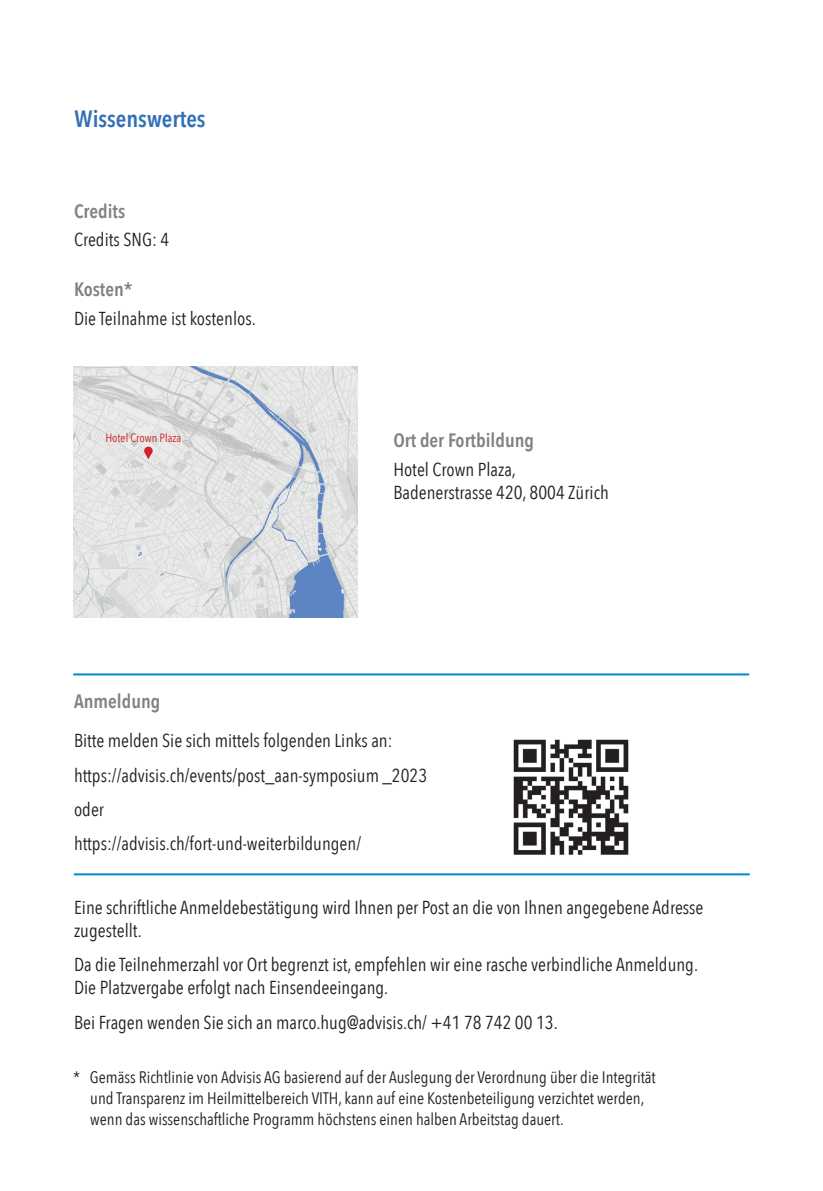
<style>
.page{position:relative;width:823px;height:1191px;background:#fff}
.page>*{position:absolute;margin:0;border:0;box-sizing:border-box;transform-origin:0 0}
.t1{font:600 23.6px "Avenir Next Condensed";color:#3270b7}
.t2{font:600 19.4px "Avenir Next Condensed";color:#808285}
.t3{font:18.8px/22.8px "Avenir Next Condensed";color:#231f20}
.t4{font:16.6px/20.8px "Avenir Next Condensed";color:#231f20}
.t5{font:12px "Avenir Next Condensed";color:#d1232a}
</style>
<div class="page">
<img style="left:513px;top:739px;width:116px;height:116px">
<img style="left:73px;top:366px;width:284px;height:251px">
<svg style="left:144px;top:446px;width:9px;height:9px"></svg>
<svg style="left:145px;top:450px;width:7px;height:9px"></svg>
<hr style="left:74px;top:873px;width:675px;height:2px;background:#0089cf">
<hr style="left:73px;top:673px;width:675px;height:2px;background:#0089cf">
<p class="t1" style="left:75px;top:104px;width:132px">Wissenswertes</p>
<p class="t2" style="left:74px;top:198px;width:53px">Credits</p>
<p class="t3" style="left:74px;top:229px;width:97px">Credits SNG: 4</p>
<p class="t2" style="left:74px;top:277px;width:60px">Kosten*</p>
<p class="t3" style="left:74px;top:307px;width:183px">Die Teilnahme ist kostenlos.</p>
<p class="t5" style="left:105px;top:430px;width:77px">Hotel Crown Plaza</p>
<p class="t2" style="left:393px;top:428px;width:142px">Ort der Fortbildung</p>
<p class="t3" style="left:393px;top:458px;width:217px">Hotel Crown Plaza,<br>Badenerstrasse 420, 8004 Zürich</p>
<p class="t2" style="left:74px;top:688px;width:88px">Anmeldung</p>
<p class="t3" style="left:74px;top:724px;width:354px;line-height:34.2px">Bitte melden Sie sich mittels folgenden Links an: https://advisis.ch/events/post_aan-symposium _2023 oder<br>https://advisis.ch/fort-und-weiterbildungen/</p>
<p class="t3" style="left:74px;top:897px;width:630px">Eine schriftliche Anmeldebestätigung wird Ihnen per Post an die von Ihnen angegebene Adresse zugestellt.</p>
<p class="t3" style="left:74px;top:954px;width:625px">Da die Teilnehmerzahl vor Ort begrenzt ist, empfehlen wir eine rasche verbindliche Anmeldung.<br>Die Platzvergabe erfolgt nach Einsendeeingang.</p>
<p class="t3" style="left:74px;top:1011px;width:485px">Bei Fragen wenden Sie sich an marco.hug@advisis.ch/ +41 78 742 00 13.</p>
<p class="t4" style="left:90px;top:1067px;width:566px;text-indent:-17px">* Gemäss Richtlinie von Advisis AG basierend auf der Auslegung der Verordnung über die Integrität und Transparenz im Heilmittelbereich VITH, kann auf eine Kostenbeteiligung verzichtet werden, wenn das wissenschaftliche Programm höchstens einen halben Arbeitstag dauert.</p>
</div>
